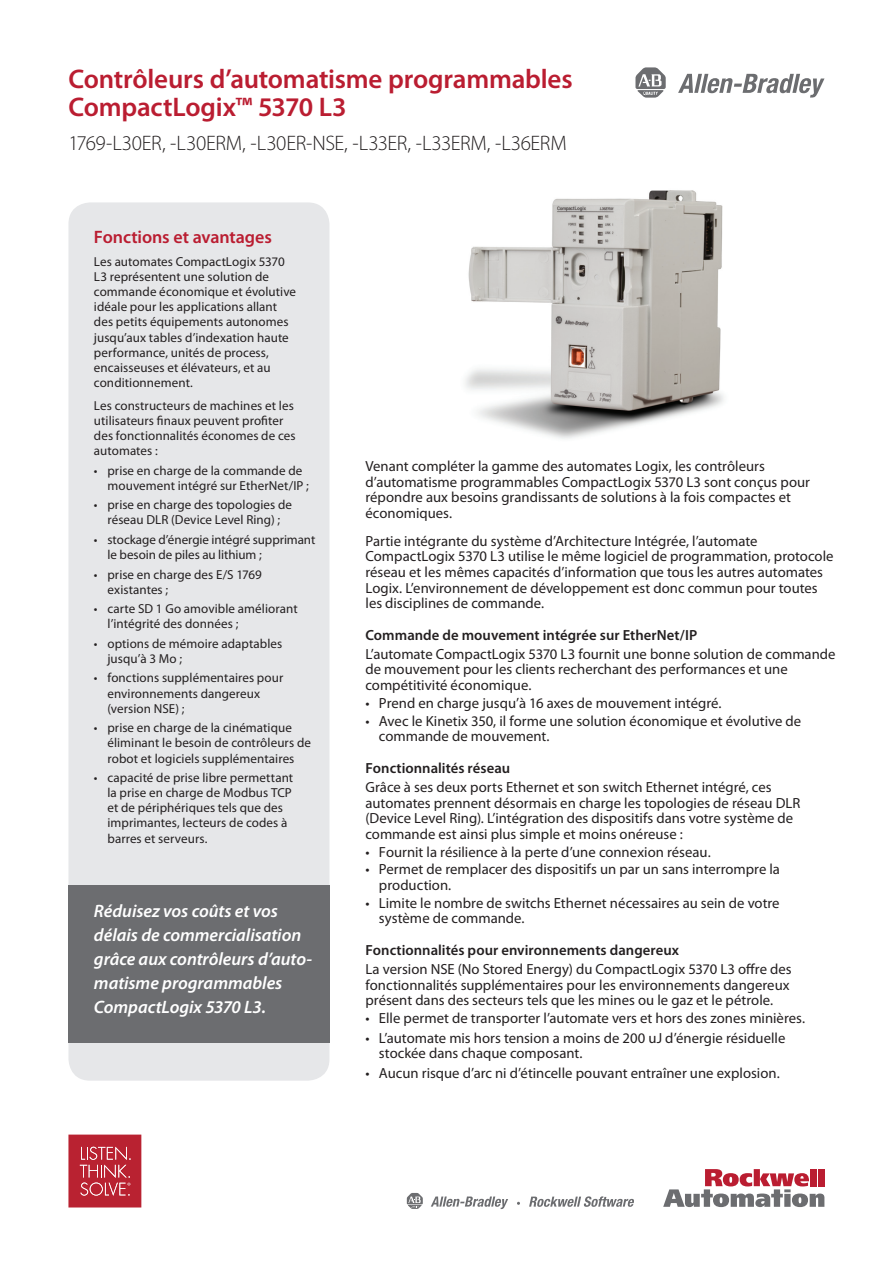
<style>
.page{position:relative;width:893px;height:1263px;background:#fff}
.page>*{position:absolute;margin:0;border:0;box-sizing:border-box;transform-origin:0 0}
.t1{font:600 27px/28.5px "Myriad Pro";letter-spacing:-.01em;color:#ba1d31}
.t2{font:300 21px "Myriad Pro";letter-spacing:-.02em;color:#231f20}
.t3{font:italic 600 18px/24px "Myriad Pro";letter-spacing:-.005em;color:#fff}
.t4{font:600 18px "Myriad Pro";letter-spacing:-.005em;color:#ba1d31}
.t5{font:14.7px/15.6px "Myriad Pro";color:#231f20}
.t6{font:600 14.7px "Myriad Pro";letter-spacing:.005em;color:#231f20}
.t7{font:13.05px/15.1px "Myriad Pro";letter-spacing:.005em;color:#231f20}
</style>
<div class="page">
<svg style="left:407px;top:1193px;width:16px;height:16px"></svg>
<svg style="left:431px;top:1196px;width:77px;height:13px"></svg>
<svg style="left:529px;top:1196px;width:105px;height:11px"></svg>
<svg style="left:663px;top:1169px;width:161px;height:38px"></svg>
<div style="left:811px;top:1169px;width:6px;height:17px;background:#ba1d31"></div>
<div style="left:818px;top:1169px;width:6px;height:17px;background:#ba1d31"></div>
<svg style="left:68px;top:1134px;width:73px;height:73px;background:#c03845"></svg>
<div style="left:68px;top:202px;width:261px;height:879px;background:#e6e7e9;border-radius:22px"></div>
<svg style="left:678px;top:74px;width:146px;height:24px"></svg>
<svg style="left:635px;top:67px;width:31px;height:31px"></svg>
<img style="left:465px;top:190px;width:259px;height:249px">
<div style="left:68px;top:885px;width:261px;height:158px;background:#6c6d70"></div>
<h1 class="t1" style="left:68px;top:64px;width:506px">Contrôleurs d’automatisme programmables<br>CompactLogix™ 5370 L3</h1>
<h2 class="t2" style="left:68px;top:131px;width:500px">1769-L30ER, -L30ERM, -L30ER-NSE, -L33ER, -L33ERM, -L36ERM</h2>
<p class="t4" style="left:94px;top:225px;width:179px">Fonctions et avantages</p>
<p class="t7" style="left:94px;top:254px;width:204px">Les automates CompactLogix 5370<br>L3 représentent une solution de commande économique et évolutive idéale pour les applications allant des petits équipements autonomes jusqu’aux tables d’indexation haute performance, unités de process, encaisseuses et élévateurs, et au conditionnement.</p>
<p class="t7" style="left:94px;top:398px;width:203px">Les constructeurs de machines et les utilisateurs finaux peuvent profiter des fonctionnalités économes de ces automates :</p>
<p class="t7" style="left:107px;top:462px;width:203px;text-indent:-13px">• prise en charge de la commande de mouvement intégré sur EtherNet/IP ;</p>
<p class="t7" style="left:94px;top:497px;width:200px;text-align:center">• prise en charge des topologies de réseau DLR (Device Level Ring) ;</p>
<p class="t7" style="left:107px;top:532px;width:209px;text-indent:-13px">• stockage d’énergie intégré supprimant le besoin de piles au lithium ;</p>
<p class="t7" style="left:107px;top:566px;width:156px;text-indent:-13px">• prise en charge des E/S 1769 existantes ;</p>
<p class="t7" style="left:107px;top:601px;width:192px;text-indent:-13px">• carte SD 1 Go amovible améliorant l’intégrité des données ;</p>
<p class="t7" style="left:107px;top:636px;width:176px;text-indent:-13px">• options de mémoire adaptables jusqu’à 3 Mo ;</p>
<p class="t7" style="left:107px;top:670px;width:177px;text-indent:-13px">• fonctions supplémentaires pour environnements dangereux (version NSE) ;</p>
<p class="t7" style="left:107px;top:720px;width:205px;text-indent:-13px">• prise en charge de la cinématique éliminant le besoin de contrôleurs de robot et logiciels supplémentaires</p>
<p class="t7" style="left:107px;top:770px;width:187px;text-indent:-13px">• capacité de prise libre permettant la prise en charge de Modbus TCP et de périphériques tels que des imprimantes, lecteurs de codes à barres et serveurs.</p>
<p class="t3" style="left:94px;top:898px;width:220px">Réduisez vos coûts et vos délais de commercialisation grâce aux contrôleurs d’auto&shy;matisme programmables<br>CompactLogix 5370 L3.</p>
<p class="t5" style="left:365px;top:458px;width:446px">Venant compléter la gamme des automates Logix, les contrôleurs d’automatisme programmables CompactLogix 5370 L3 sont conçus pour répondre aux besoins grandissants de solutions à la fois compactes et économiques.</p>
<p class="t5" style="left:365px;top:533px;width:470px">Partie intégrante du système d’Architecture Intégrée, l’automate CompactLogix 5370 L3 utilise le même logiciel de programmation, protocole réseau et les mêmes capacités d’information que tous les autres automates Logix. L’environnement de développement est donc commun pour toutes les disciplines de commande.</p>
<p class="t6" style="left:365px;top:626px;width:333px">Commande de mouvement intégrée sur EtherNet/IP</p>
<p class="t5" style="left:365px;top:646px;width:472px">L’automate CompactLogix 5370 L3 fournit une bonne solution de commande de mouvement pour les clients recherchant des performances et une compétitivité économique.</p>
<p class="t5" style="left:365px;top:695px;width:357px">• Prend en charge jusqu’à 16 axes de mouvement intégré.</p>
<p class="t5" style="left:379px;top:713px;width:424px;text-indent:-13px">• Avec le Kinetix 350, il forme une solution économique et évolutive de commande de mouvement.</p>
<p class="t6" style="left:365px;top:759px;width:146px">Fonctionnalités réseau</p>
<p class="t5" style="left:365px;top:779px;width:436px">Grâce à ses deux ports Ethernet et son switch Ethernet intégré, ces automates prennent désormais en charge les topologies de réseau DLR (Device Level Ring). L’intégration des dispositifs dans votre système de commande est ainsi plus simple et moins onéreuse :</p>
<p class="t5" style="left:365px;top:843px;width:347px">• Fournit la résilience à la perte d’une connexion réseau.</p>
<p class="t5" style="left:379px;top:861px;width:403px;text-indent:-13px">• Permet de remplacer des dispositifs un par un sans interrompre la production.</p>
<p class="t5" style="left:379px;top:895px;width:402px;text-indent:-13px">• Limite le nombre de switchs Ethernet nécessaires au sein de votre système de commande.</p>
<p class="t6" style="left:365px;top:941px;width:315px">Fonctionnalités pour environnements dangereux</p>
<p class="t5" style="left:365px;top:961px;width:428px">La version NSE (No Stored Energy) du CompactLogix 5370 L3 offre des fonctionnalités supplémentaires pour les environnements dangereux présent dans des secteurs tels que les mines ou le gaz et le pétrole.</p>
<p class="t5" style="left:365px;top:1010px;width:441px">• Elle permet de transporter l’automate vers et hors des zones minières.</p>
<p class="t5" style="left:379px;top:1030px;width:408px;text-indent:-13px">• L’automate mis hors tension a moins de 200 uJ d’énergie résiduelle stockée dans chaque composant.</p>
<p class="t5" style="left:365px;top:1065px;width:416px">• Aucun risque d’arc ni d’étincelle pouvant entraîner une explosion.</p>
</div>
